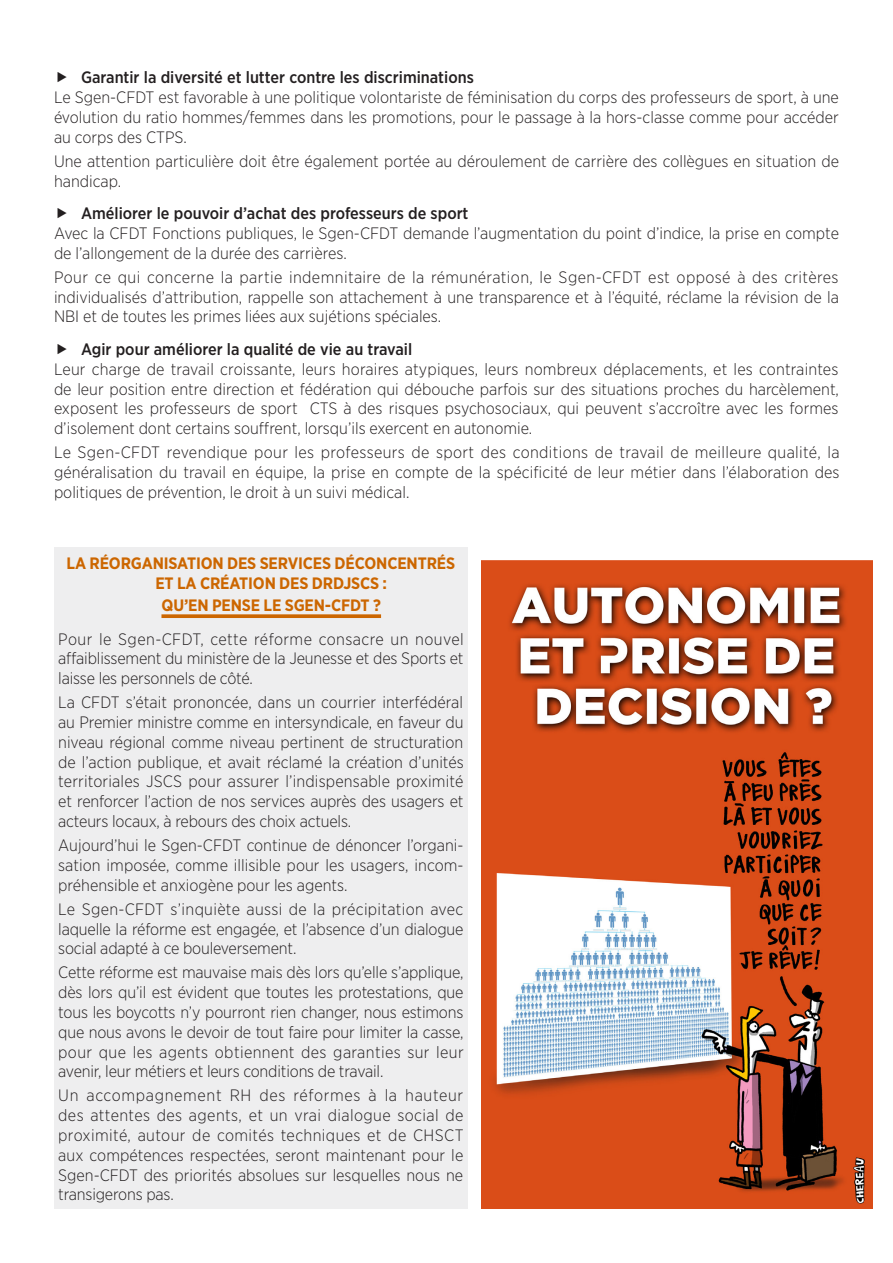
<style>
.page{position:relative;width:893px;height:1263px;background:#fff}
.page>*{position:absolute;margin:0;border:0;box-sizing:border-box;transform-origin:0 0}
.Texte{font:300 16.5px/19.8px "Gotham Narrow";color:#231f20;text-align:justify}
.Encadré_énum{font:500 16.5px "Gotham Narrow";color:#231f20}
.t1{font:700 16.5px/19.8px "Gotham Narrow";letter-spacing:-.01em;color:#c60}
</style>
<div class="page">
<div style="left:54px;top:548px;width:414px;height:661px;background:#eeeeef"></div>
<svg style="left:161px;top:614px;width:220px;height:4px"></svg>
<img style="left:482px;top:561px;width:391px;height:648px">
<p class="Encadré_énum" style="left:81px;top:67px;width:394px">Garantir la diversité et lutter contre les discriminations</p>
<p class="Texte" style="left:54px;top:87px;width:786px">Le Sgen-CFDT est favorable à une politique volontariste de féminisation du corps des professeurs de sport, à une évolution du ratio hommes/femmes dans les promotions, pour le passage à la hors-classe comme pour accéder au corps des CTPS.</p>
<p class="Texte" style="left:54px;top:151px;width:786px">Une attention particulière doit être également portée au déroulement de carrière des collègues en situation de handicap.</p>
<p class="Encadré_énum" style="left:81px;top:203px;width:389px">Améliorer le pouvoir d’achat des professeurs de sport</p>
<p class="Texte" style="left:54px;top:223px;width:786px">Avec la CFDT Fonctions publiques, le Sgen-CFDT demande l’augmentation du point d’indice, la prise en compte de l’allongement de la durée des carrières.</p>
<p class="Texte" style="left:54px;top:267px;width:786px">Pour ce qui concerne la partie indemnitaire de la rémunération, le Sgen-CFDT est opposé à des critères individualisés d’attribution, rappelle son attachement à une transparence et à l’équité, réclame la révision de la NBI et de toutes les primes liées aux sujétions spéciales.</p>
<p class="Encadré_énum" style="left:81px;top:339px;width:333px">Agir pour améliorer la qualité de vie au travail</p>
<p class="Texte" style="left:54px;top:359px;width:786px">Leur charge de travail croissante, leurs horaires atypiques, leurs nombreux déplacements, et les contraintes de leur position entre direction et fédération qui débouche parfois sur des situations proches du harcèlement, exposent les professeurs de sport CTS à des risques psychosociaux, qui peuvent s’accroître avec les formes d’isolement dont certains souffrent, lorsqu’ils exercent en autonomie.</p>
<p class="Texte" style="left:54px;top:442px;width:787px">Le Sgen-CFDT revendique pour les professeurs de sport des conditions de travail de meilleure qualité, la généralisation du travail en équipe, la prise en compte de la spécificité de leur métier dans l’élaboration des politiques de prévention, le droit à un suivi médical.</p>
<p class="t1" style="left:155px;top:554px;width:301px;text-indent:-89px">LA RÉORGANISATION DES SERVICES DÉCONCENTRÉS<br>ET LA CRÉATION DES DRDJSCS :</p>
<p class="t1" style="left:162px;top:595px;width:221px">QU’EN PENSE LE SGEN-CFDT ?</p>
<p class="Texte" style="left:58px;top:628px;width:407px">Pour le Sgen-CFDT, cette réforme consacre un nouvel affaiblissement du ministère de la Jeunesse et des Sports et laisse les personnels de côté.</p>
<p class="Texte" style="left:58px;top:692px;width:407px">La CFDT s’était prononcée, dans un courrier interfédéral au Premier ministre comme en intersyndicale, en faveur du niveau régional comme niveau pertinent de structuration de l’action publique, et avait réclamé la création d’unités territoriales JSCS pour assurer l’indispensable proximité et renforcer l’action de nos services auprès des usagers et acteurs locaux, à rebours des choix actuels.</p>
<p class="Texte" style="left:58px;top:835px;width:407px">Aujourd’hui le Sgen-CFDT continue de dénoncer l’organi&shy;sation imposée, comme illisible pour les usagers, incom&shy;préhensible et anxiogène pour les agents.</p>
<p class="Texte" style="left:58px;top:899px;width:407px">Le Sgen-CFDT s’inquiète aussi de la précipitation avec laquelle la réforme est engagée, et l’absence d’un dialogue social adapté à ce bouleversement.</p>
<p class="Texte" style="left:58px;top:962px;width:407px">Cette réforme est mauvaise mais dès lors qu’elle s’applique, dès lors qu’il est évident que toutes les protestations, que tous les boycotts n’y pourront rien changer, nous estimons que nous avons le devoir de tout faire pour limiter la casse, pour que les agents obtiennent des garanties sur leur avenir, leur métiers et leurs conditions de travail.</p>
<p class="Texte" style="left:58px;top:1085px;width:407px">Un accompagnement RH des réformes à la hauteur des attentes des agents, et un vrai dialogue social de proximité, autour de comités techniques et de CHSCT aux compétences respectées, seront maintenant pour le Sgen-CFDT des priorités absolues sur lesquelles nous ne transigerons pas.</p>
</div>
